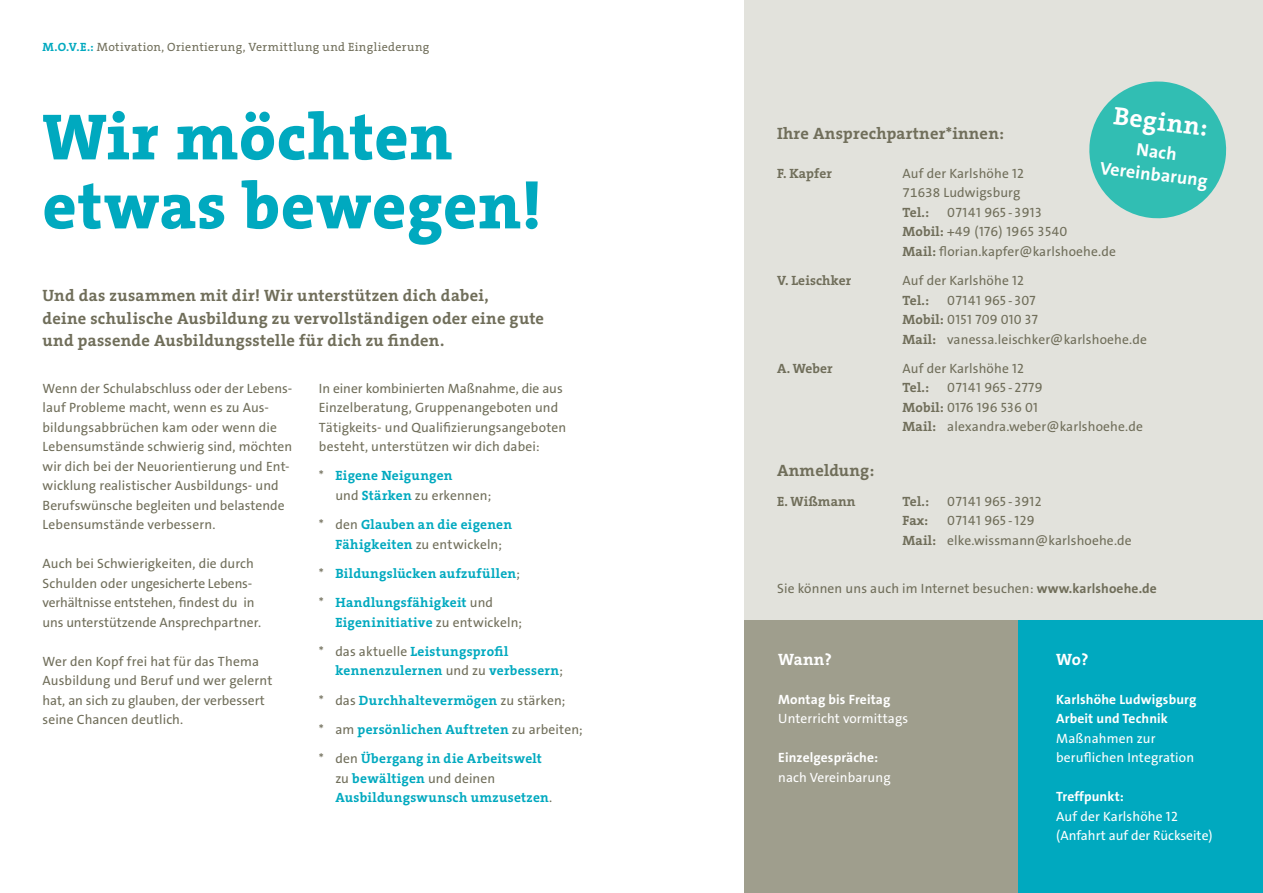
<style>
.page{position:relative;width:1263px;height:893px;background:#fff}
.page>*{position:absolute;margin:0;border:0;box-sizing:border-box;transform-origin:0 0}
.t1{font:800 66px/69px "The Serif B W8";letter-spacing:.01em;color:#00a9bf}
.t2{font:700 25.5px "The Serif B W7";color:#fff}
.t3{font:700 18px/22.5px "The Sans B W7";color:#fff;text-align:center}
.t4{font:700 16.5px/22.5px "The Serif B W7";letter-spacing:.015em;color:#706e5a}
.t5{font:700 16.5px "The Serif B W7";letter-spacing:-.005em;color:#fff}
.t6{font:13.5px/19.5px "The Sans B W5 Plain";letter-spacing:.01em;color:#706e5a}
.t7{font:700 13.5px/29.2px "The Serif B W7";letter-spacing:.02em;color:#00a9bf}
.t8{font:13.5px/19.5px "The Sans B W5 Plain";letter-spacing:.01em;color:#fff}
.t9{font:700 13.5px/19.5px "The Sans B W7";letter-spacing:.01em;color:#fff}
.t10{font:13.5px/19.5px "The Sans Regular Caps";letter-spacing:.01em;color:#706e5a;text-align:right}
.t11{font:700 13.5px "The Serif B W7";letter-spacing:.01em;color:#706e5a}
.t12{font:13.5px/19.5px "The Sans Regular Caps";letter-spacing:.03em;color:#706e5a}
.t13{font:13.5px "The Sans Regular Caps";letter-spacing:.05em;color:#706e5a}
.t14{font:12px "The Serif B W5 Plain";letter-spacing:.03em;color:#706e5a}
.s1{font-family:"The Serif B W7";font-weight:700;color:#00a9bf}
.s2{font-family:"The Sans B W5 Plain";font-weight:400;color:#706e5a}
.s3{font-family:"The Sans Regular Caps"}
.s4{font-family:"The Serif B W7";font-weight:700}
.s5{font-family:"The Sans B W7";font-weight:700}
</style>
<div class="page">
<div style="left:744px;top:0;width:519px;height:648px;background:#e2e2dc"></div>
<div style="left:744px;top:621px;width:519px;height:272px;background:#9f9e8d"></div>
<div style="left:1018px;top:621px;width:245px;height:272px;background:#00a9bf"></div>
<svg style="left:1089px;top:81px;width:138px;height:138px"></svg>
<p class="t14" style="left:43px;top:40px;width:388px"><span class="s1">M.O.V.E.:</span> Motivation, Orientierung, Vermittlung und Eingliederung</p>
<h1 class="t1" style="left:43px;top:102px;width:501px">Wir möchten etwas bewegen!</h1>
<p class="t4" style="left:43px;top:284px;width:503px">Und das zusammen mit dir! Wir unterstützen dich dabei,<br>deine schulische Ausbildung zu vervollständigen oder eine gute und passende Ausbildungsstelle für dich zu finden.</p>
<p class="t6" style="left:43px;top:378px;width:251px">Wenn der Schulabschluss oder der Lebens&shy;lauf Probleme macht, wenn es zu Aus&shy;bildungsabbrüchen kam oder wenn die Lebensumstände schwierig sind, möchten wir dich bei der Neuorientierung und Ent&shy;wicklung realistischer Ausbildungs- und Berufswünsche begleiten und belastende Lebensumstände verbessern.</p>
<p class="t6" style="left:43px;top:554px;width:220px">Auch bei Schwierigkeiten, die durch Schulden oder ungesicherte Lebens&shy;verhältnisse entstehen, findest du in uns unterstützende Ansprechpartner.</p>
<p class="t6" style="left:43px;top:651px;width:232px">Wer den Kopf frei hat für das Thema Ausbildung und Beruf und wer gelernt hat, an sich zu glauben, der verbessert seine Chancen deutlich.</p>
<p class="t6" style="left:319px;top:378px;width:249px">In einer kombinierten Maßnahme, die aus Einzelberatung, Gruppenangeboten und Tätigkeits- und Qualifizierungsangeboten besteht, unterstützen wir dich dabei:</p>
<p class="t7" style="left:319px;top:461px;width:135px"><span class="s2">*</span> Eigene Neigungen</p>
<p class="t6" style="left:335px;top:486px;width:157px">und <span class="s1">Stärken</span> zu erkennen;</p>
<p class="t7" style="left:319px;top:510px;width:195px"><span class="s2">* den</span> Glauben an die eigenen</p>
<p class="t6" style="left:335px;top:534px;width:168px"><span class="s1">Fähigkeiten</span> zu entwickeln;</p>
<p class="t7" style="left:319px;top:559px;width:203px"><span class="s2">*</span> Bildungslücken aufzufüllen<span class="s2">; *</span> Handlungsfähigkeit <span class="s2">und</span></p>
<p class="t7" style="left:319px;top:607px;width:205px;text-indent:16px">Eigeninitiative <span class="s2">zu entwickeln; * das aktuelle</span> Leistungsprofil</p>
<p class="t7" style="left:319px;top:656px;width:265px;text-indent:16px">kennenzulernen <span class="s2">und zu</span> verbessern<span class="s2">;<br>* das</span> Durchhaltevermögen <span class="s2">zu stärken;<br>* am</span> persönlichen Auftreten <span class="s2">zu arbeiten; * den</span> Übergang in die Arbeitswelt</p>
<p class="t6" style="left:335px;top:768px;width:161px">zu <span class="s1">bewältigen</span> und deinen</p>
<p class="t7" style="left:335px;top:783px;width:218px">Ausbildungswunsch umzusetzen<span class="s2">.</span></p>
<h2 class="t2" style="left:1116px;top:99px;width:96px;rotate:7deg">Beginn:</h2>
<h3 class="t3" style="left:1104px;top:134px;width:110px;rotate:7deg">Nach<br>Vereinbarung</h3>
<p class="t4" style="left:777px;top:122px;width:228px">Ihre Ansprechpartner*innen:</p>
<p class="t11" style="left:777px;top:164px;width:56px">F. Kapfer</p>
<p class="t6" style="left:902px;top:164px;width:123px">Auf der Karlshöhe <span class="s3">12<br></span>71638 Ludwigsburg</p>
<p class="t11" style="left:902px;top:203px;width:28px">Tel.:</p>
<p class="t12" style="left:902px;top:203px;width:166px;text-indent:45px">07141 965-3913<br><span class="s4">Mobil:</span> +49 (176) 1965 3540</p>
<p class="t6" style="left:902px;top:242px;width:215px"><span class="s4">Mail:</span> florian.kapfer@karlshoehe.de</p>
<p class="t11" style="left:777px;top:272px;width:76px">V. Leischker</p>
<p class="t6" style="left:902px;top:271px;width:123px">Auf der Karlshöhe <span class="s3">12</span></p>
<p class="t11" style="left:902px;top:291px;width:28px">Tel.:</p>
<p class="t10" style="left:902px;top:291px;width:137px">07141 965-307<br><span class="s4">Mobil:</span> 0151 709 010 37</p>
<p class="t6" style="left:902px;top:329px;width:246px"><span class="s4">Mail:</span> vanessa.leischker@karlshoehe.de</p>
<p class="t11" style="left:777px;top:359px;width:57px">A. Weber</p>
<p class="t6" style="left:902px;top:359px;width:123px">Auf der Karlshöhe <span class="s3">12</span></p>
<p class="t11" style="left:902px;top:379px;width:28px">Tel.:</p>
<p class="t10" style="left:902px;top:378px;width:142px;text-align:left;text-indent:45px">07141 965-2779<br><span class="s4">Mobil:</span> 0176 196 536 01</p>
<p class="t6" style="left:902px;top:417px;width:242px"><span class="s4">Mail:</span> alexandra.weber@karlshoehe.de</p>
<p class="t4" style="left:777px;top:459px;width:99px">Anmeldung:</p>
<p class="t11" style="left:777px;top:492px;width:80px">E. Wißmann</p>
<p class="t11" style="left:902px;top:492px;width:28px">Tel.:</p>
<p class="t13" style="left:947px;top:494px;width:96px">07141 965-3912</p>
<p class="t11" style="left:902px;top:512px;width:27px">Fax:</p>
<p class="t12" style="left:947px;top:511px;width:89px">07141 965-129</p>
<p class="t6" style="left:902px;top:530px;width:231px"><span class="s4">Mail:</span> elke.wissmann@karlshoehe.de</p>
<p class="t6" style="left:777px;top:579px;width:381px">Sie können uns auch im Internet besuchen: <span class="s5">www.karlshoehe.de</span></p>
<p class="t5" style="left:778px;top:648px;width:55px">Wann?</p>
<p class="t9" style="left:778px;top:690px;width:114px">Montag bis Freitag</p>
<p class="t8" style="left:778px;top:709px;width:131px">Unterricht vormittags</p>
<p class="t9" style="left:778px;top:748px;width:101px">Einzelgespräche:</p>
<p class="t8" style="left:778px;top:768px;width:114px">nach Vereinbarung</p>
<p class="t5" style="left:1056px;top:648px;width:34px">Wo?</p>
<p class="t9" style="left:1056px;top:690px;width:142px">Karlshöhe Ludwigsburg<br>Arbeit und Technik</p>
<p class="t8" style="left:1056px;top:729px;width:139px">Maßnahmen zur beruflichen Integration</p>
<p class="t9" style="left:1056px;top:787px;width:69px">Tref fpunkt:</p>
<p class="t8" style="left:1056px;top:807px;width:158px">Auf der Karlshöhe <span class="s3">12 </span>(Anfahrt auf der Rückseite)</p>
</div>
